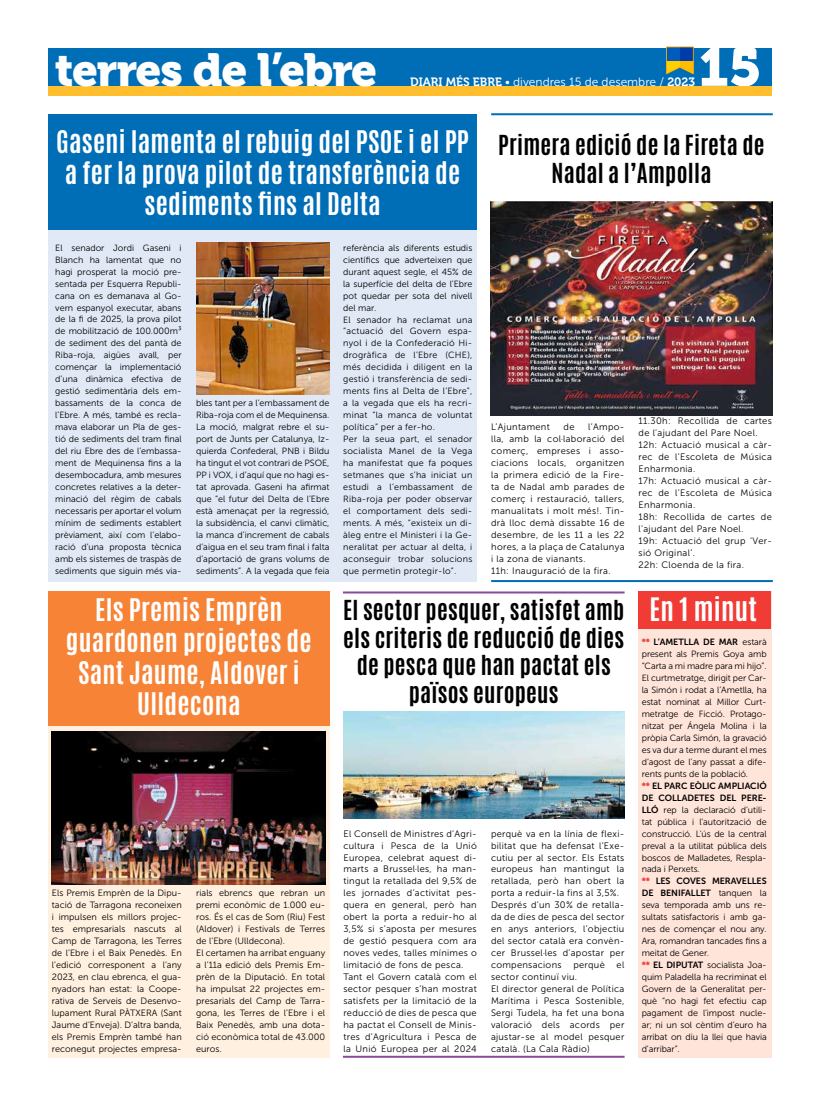
<style>
.page{position:relative;width:820px;height:1106px;background:#fff}
.page>*{position:absolute;margin:0;border:0;box-sizing:border-box;transform-origin:0 0}
.t1{font:53px "Museo 900";color:#fff}
.t2{font:46px "Museo 900";letter-spacing:-.025em;color:#fff}
.t3{font:700 27px "Antonio";letter-spacing:.01em;color:#fff}
.t4{font:700 26px/31.2px "Antonio";letter-spacing:.01em;color:#fff;text-align:center}
.t5{font:700 23px/27.6px "Antonio";letter-spacing:.01em;color:#000;text-align:center}
.t6{font:12px "Museo Sans 300";color:#fff}
.t7{font:9.3px/12px "Museo Sans 300";letter-spacing:.03em;color:#000}
.t8{font:9.1px/12px "Museo Sans 300";letter-spacing:.005em;color:#000;text-align:justify}
.t9{font:9px/12px "Museo Sans 300";color:#000;text-align:justify}
.t10{font:9px/12px "Museo Sans 300";letter-spacing:.025em;color:#000}
.t11{font:9px/12px "Museo Sans 700";letter-spacing:-.01em;color:#000}
.s1{font-family:"Museo 700"}
.s2{font-family:"Museo Sans 900";color:#f13c36}
.s3{font-family:"Museo Sans 300"}
.s4{font-family:"Museo Sans 700"}
</style>
<div class="page">
<div style="left:48px;top:48px;width:723px;height:38px;background:#006db7"></div>
<div style="left:48px;top:86px;width:723px;height:9px;background:#ffbe2d"></div>
<div style="left:48px;top:591px;width:281px;height:466px;background:#fff0e0"></div>
<div style="left:48px;top:591px;width:281px;height:135px;background:#f78336"></div>
<div style="left:48px;top:122px;width:428px;height:460px;background:#e1e9f6"></div>
<svg style="left:666px;top:46px;width:27px;height:28px"></svg>
<div style="left:49px;top:114px;width:427px;height:116px;background:#006db7"></div>
<div style="left:638px;top:591px;width:133px;height:467px;background:#ffe4da"></div>
<div style="left:638px;top:591px;width:132px;height:38px;background:#f13c36"></div>
<hr style="left:491px;top:113px;width:281px;height:2px;background:#006db7">
<hr style="left:491px;top:580px;width:281px;height:2px;background:#006db7">
<img style="left:490px;top:201px;width:281px;height:214px">
<img style="left:196px;top:242px;width:133px;height:153px">
<img style="left:52px;top:731px;width:273px;height:153px">
<hr style="left:343px;top:591px;width:281px;height:2px;background:#8b499b">
<hr style="left:343px;top:1055px;width:281px;height:2px;background:#8b499b">
<img style="left:343px;top:711px;width:281px;height:107px">
<h2 class="t2" style="left:55px;top:44px;width:323px">terres de l’ebre</h2>
<h1 class="t1" style="left:698px;top:37px;width:64px">15</h1>
<h3 class="t6" style="left:410px;top:75px;width:286px"><span class="s1">DIARI MÉS EBRE</span> • divendres 15 de desembre / <span class="s1">2023</span></h3>
<h3 class="t4" style="left:56px;top:127px;width:414px">Gaseni lamenta el rebuig del PSOE i el PP a fer la prova pilot de transferència de sediments fins al Delta</h3>
<p class="t9" style="left:55px;top:242px;width:128px">El senador Jordi Gaseni i Blanch ha lamentat que no hagi prosperat la moció pre· sentada per Esquerra Republi· cana on es demanava al Go· vern espanyol executar, abans de la fi de 2025, la prova pilot de mobilització de 100.000m³ de sediment des del pantà de Riba- roja, aigües avall, per començar la implementació d’una dinàmica efectiva de gestió sedimentària dels em· bassaments de la conca de l’Ebre. A més, també es recla· mava elaborar un Pla de ges· tió de sediments del tram final del riu Ebre des de l’embassa· ment de Mequinensa fins a la desembocadura, amb mesures concretes relatives a la deter· minació del règim de cabals necessaris per aportar el volum mínim de sediments establert prèviament, així com l’elabo· ració d’una proposta tècnica amb els sistemes de traspàs de sediments que siguin més via·</p>
<p class="t10" style="left:343px;top:242px;width:130px">referència als diferents estudis científics que adverteixen que durant aquest segle, el 45% de la superfície del delta de l’Ebre pot quedar per sota del nivell del mar.<br>El senador ha reclamat una “actuació del Govern espa· nyol i de la Confederació Hi· drogràfica de l’Ebre (CHE), més decidida i diligent en la gestió i transferència de sedi· ments fins al Delta de l’Ebre”, a la vegada que els ha recri· minat “la manca de voluntat política” per a fer- ho.<br>Per la seua part, el senador socialista Manel de la Vega ha manifestat que fa poques setmanes que s’ha iniciat un estudi a l’embassament de<br>Riba- roja per poder observar el comportament dels sedi· ments. A més, “existeix un di· àleg entre el Ministeri i la Ge· neralitat per actuar al delta, i aconseguir trobar solucions que permetin protegir- lo”.</p>
<p class="t9" style="left:196px;top:397px;width:135px">bles tant per a l’embassament de Riba- roja com el de Mequinensa.<br>La moció, malgrat rebre el su· port de Junts per Catalunya, Iz· quierda Confederal, PNB i Bildu ha tingut el vot contrari de PSOE, PP i VOX, i d’aquí que no hagi es· tat aprovada. Gaseni ha afirmat que “el futur del Delta de l’Ebre està amenaçat per la regressió, la subsidència, el canvi climàtic, la manca d’increment de cabals d’aigua en el seu tram final i falta d’aportació de grans volums de sediments”. A la vegada que feia</p>
<h3 class="t5" style="left:498px;top:132px;width:268px">Primera edició de la Fireta de<br>Nadal a l’Ampolla</h3>
<p class="t7" style="left:491px;top:421px;width:135px;text-indent:97px">l’Ampo· lla, amb la col·laboració del comerç, empreses i asso· ciacions locals, organitzen la primera edició de la Fire· ta de Nadal amb parades de comerç i restauració, tallers, manualitats i molt més!. Tin· drà lloc demà dissabte 16 de desembre, de les 11 a les 22 hores, a la plaça de Catalunya i la zona de vianants.<br>11h: Inauguració de la fira.</p>
<p class="t7" style="left:638px;top:415px;width:135px">11.30h: Recollida de cartes de l’ajudant del Pare Noel.<br>12h: Actuació musical a càr· rec de l’Escoleta de Música<br>Enharmonia.<br>17h: Actuació musical a càr· rec de l’Escoleta de Música<br>Enharmonia.<br>18h: Recollida de cartes de l’ajudant del Pare Noel.<br>19h: Actuació del grup ‘Ver· sió Original’.<br>22h: Cloenda de la fira.</p>
<p class="t7" style="left:491px;top:421px;width:60px">L’Ajuntament</p>
<p class="t7" style="left:563px;top:421px;width:12px">de</p>
<h3 class="t4" style="left:66px;top:595px;width:247px">Els Premis Emprèn guardonen projectes de<br>Sant Jaume, Aldover i<br>Ulldecona</h3>
<p class="t8" style="left:52px;top:887px;width:131px">Els Premis Emprèn de la Dipu· tació de Tarragona reconeixen i impulsen els millors projec· tes empresarials nascuts al Camp de Tarragona, les Terres de l’Ebre i el Baix Penedès. En l’edició corresponent a l’any 2023, en clau ebrenca, el gua· nyadors han estat: la Coope· rativa de Serveis de Desenvo· lupament Rural PÀTXERA (Sant Jaume d’Enveja). D’altra banda, els Premis Emprèn també han reconegut projectes empresa·</p>
<p class="t8" style="left:196px;top:887px;width:130px;text-align:left">rials ebrencs que rebran un premi econòmic de 1.000 eu· ros. És el cas de Som (Riu) Fest (Aldover) i Festivals de Terres de l’Ebre (Ulldecona).<br>El certamen ha arribat enguany a l’11a edició dels Premis Em· prèn de la Diputació. En total ha impulsat 22 projectes em· presarials del Camp de Tarra· gona, les Terres de l’Ebre i el<br>Baix Penedès, amb una dota· ció econòmica total de 43.000 euros.</p>
<h3 class="t5" style="left:343px;top:596px;width:282px">El sector pesquer, satisfet amb els criteris de reducció de dies de pesca que han pactat els països europeus</h3>
<p class="t7" style="left:343px;top:827px;width:135px">El Consell de Ministres d’Agri· cultura i Pesca de la Unió<br>Europea, celebrat aquest di· marts a Brussel·les, ha man· tingut la retallada del 9,5% de les jornades d’activitat pes· quera en general, però han obert la porta a reduir- ho al<br>3,5% si s’aposta per mesures de gestió pesquera com ara noves vedes, talles mínimes o limitació de fons de pesca.<br>Tant el Govern català com el sector pesquer s’han mostrat satisfets per la limitació de la reducció de dies de pesca que ha pactat el Consell de Minis· tres d’Agricultura i Pesca de la Unió Europea per al 2024</p>
<p class="t7" style="left:491px;top:827px;width:135px">perquè va en la línia de flexi· bilitat que ha defensat l’Exe· cutiu per al sector. Els Estats europeus han mantingut la retallada, però han obert la porta a reduir- la fins al 3,5%.<br>Després d’un 30% de retalla· da de dies de pesca del sector en anys anteriors, l’objectiu del sector català era convèn· cer Brussel·les d’apostar per compensacions</p>
<p class="t7" style="left:573px;top:959px;width:33px">perquè</p>
<p class="t7" style="left:616px;top:959px;width:9px">el</p>
<p class="t7" style="left:491px;top:971px;width:135px">sector continuï viu.<br>El director general de Política<br>Marítima i Pesca Sostenible,<br>Sergi Tudela, ha fet una bona valoració dels acords per ajustar-se al model pesquer català. (La Cala Ràdio)</p>
<h3 class="t3" style="left:649px;top:589px;width:109px">En 1 minut</h3>
<p class="t11" style="left:641px;top:636px;width:126px"><span class="s2">**</span> L’AMETLLA DE MAR <span class="s3">estarà</span></p>
<p class="t9" style="left:641px;top:648px;width:126px">present als Premis Goya amb “Carta a mi madre para mi hijo”.<br>El curtmetratge, dirigit per Car· la Simón i rodat a l’Ametlla, ha estat nominat al Millor Curt· metratge de Ficció. Protago· nitzat per Ángela Molina i la pròpia Carla Simón, la gravació es va dur a terme durant el mes d’agost de l’any passat a dife· rents punts de la població.</p>
<p class="t11" style="left:641px;top:779px;width:126px"><span class="s2">**</span> EL PARC EÒLIC AMPLIACIÓ<br>DE COLLADETES DEL PERE-</p>
<p class="t9" style="left:641px;top:803px;width:126px"><span class="s4">LLÓ</span> rep la declaració d’utili· tat pública i l’autorització de construcció. L’ús de la central preval a la utilitat pública dels boscos de Malladetes, Respla· nada i Perxets.</p>
<p class="t11" style="left:641px;top:875px;width:126px"><span class="s2">**</span> LES COVES MERAVELLES<br>DE BENIFALLET <span class="s3">tanquen la</span></p>
<p class="t9" style="left:641px;top:899px;width:126px;text-align:left">seva temporada amb uns re· sultats satisfactoris i amb ga· nes de començar el nou any.<br>Ara, romandran tancades fins a meitat de Gener.<br><span class="s2">**</span> <span class="s4">EL DIPUTAT</span> socialista Joa· quim Paladella ha recriminat el<br>Govern de la Generalitat per· què “no hagi fet efectiu cap pagament de l’impost nucle· ar; ni un sol cèntim d’euro ha arribat on diu la llei que havia d’arribar”.</p>
</div>
